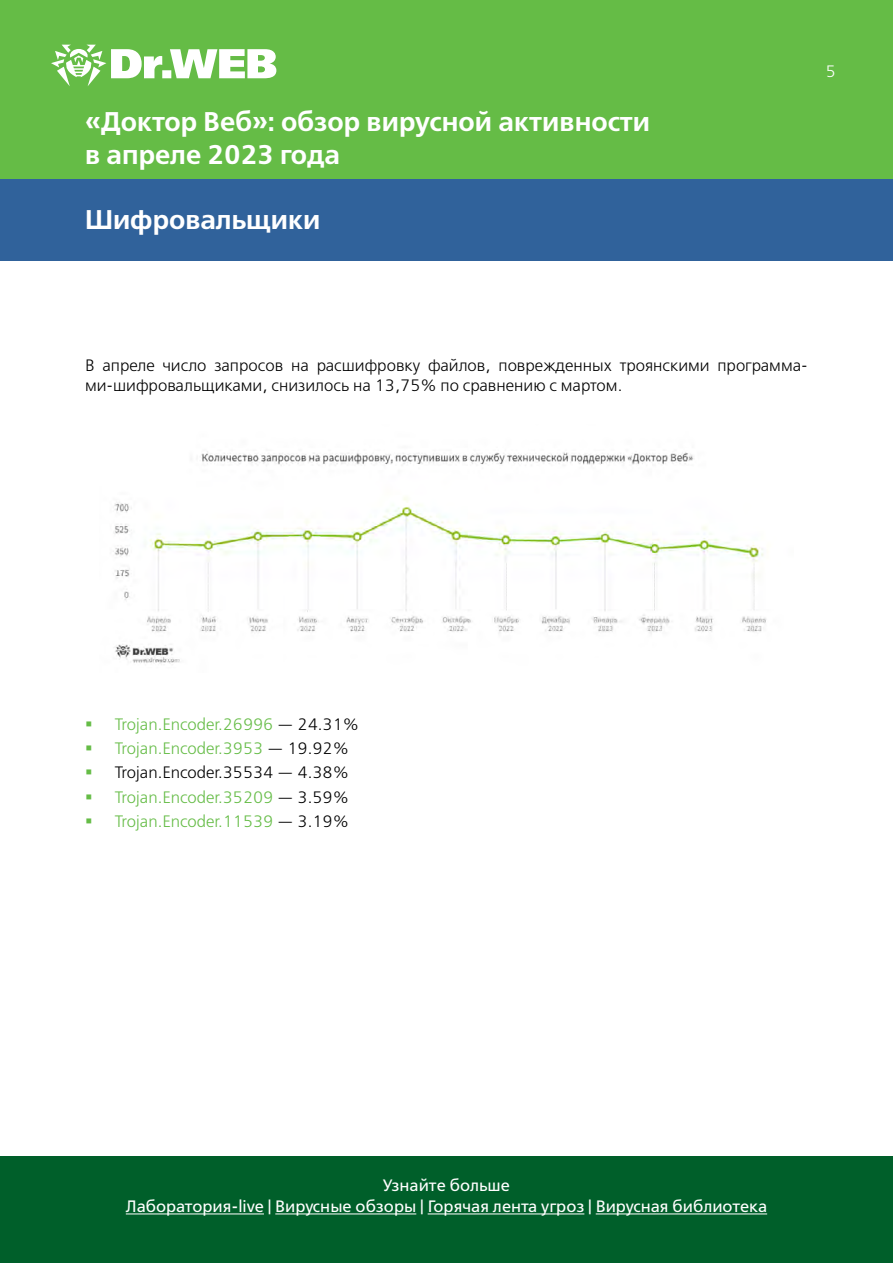
<style>
.page{position:relative;width:893px;height:1263px;background:#fff}
.page>*{position:absolute;margin:0;border:0;box-sizing:border-box;transform-origin:0 0}
.t1{font:600 27px/32.4px "Free Set";color:#fff}
.t2{font:300 16.5px/19.8px "Free Set";color:#000}
.t3{font:300 16.5px "Free Set";color:#65bc46}
.t4{font:16.5px/21.6px "Free Set";color:#fff;text-align:center}
.t5{font:300 16.5px "Free Set";color:#fff}
.s1{color:#000}
.s2{color:#65bc46}
</style>
<div class="page">
<div style="left:0;top:0;width:893px;height:179px;background:#65bc46"></div>
<div style="left:0;top:1157px;width:893px;height:106px;background:#005f2a"></div>
<hr style="left:126px;top:1213px;width:138px;height:1px;background:#fff">
<hr style="left:275px;top:1213px;width:141px;height:1px;background:#fff">
<hr style="left:428px;top:1213px;width:156px;height:1px;background:#fff">
<hr style="left:596px;top:1213px;width:171px;height:1px;background:#fff">
<svg style="left:51px;top:45px;width:225px;height:41px"></svg>
<div style="left:0;top:179px;width:893px;height:81px;background:#30629b"></div>
<img style="left:113px;top:451px;width:654px;height:213px">
<h1 class="t1" style="left:85px;top:105px;width:567px">«Доктор Веб»: обзор вирусной активности в апреле 2023 года</h1>
<h1 class="t1" style="left:85px;top:203px;width:237px">Шифровальщики</h1>
<p class="t5" style="left:826px;top:61px;width:12px">5</p>
<p class="t2" style="left:85px;top:355px;width:724px">В апреле число запросов на расшифровку файлов, поврежденных троянскими программа&shy;ми-шифровальщиками, снизилось на 13,75% по сравнению с мартом.</p>
<p class="t3" style="left:85px;top:714px;width:275px">▪ Trojan.Encoder.26996 <span class="s1">— 24.31%</span></p>
<p class="t3" style="left:85px;top:738px;width:265px">▪ Trojan.Encoder.3953 <span class="s1">— 19.92%</span></p>
<p class="t2" style="left:85px;top:763px;width:265px"><span class="s2">▪</span> Trojan.Encoder.35534 — 4.38%</p>
<p class="t3" style="left:85px;top:787px;width:265px">▪ Trojan.Encoder.35209 <span class="s1">— 3.59%</span></p>
<p class="t3" style="left:85px;top:811px;width:265px">▪ Trojan.Encoder.11539 <span class="s1">— 3.19%</span></p>
<p class="t4" style="left:126px;top:1174px;width:643px">Узнайте больше<br>Лаборатория-live | Вирусные обзоры | Горячая лента угроз | Вирусная библиотека</p>
</div>
